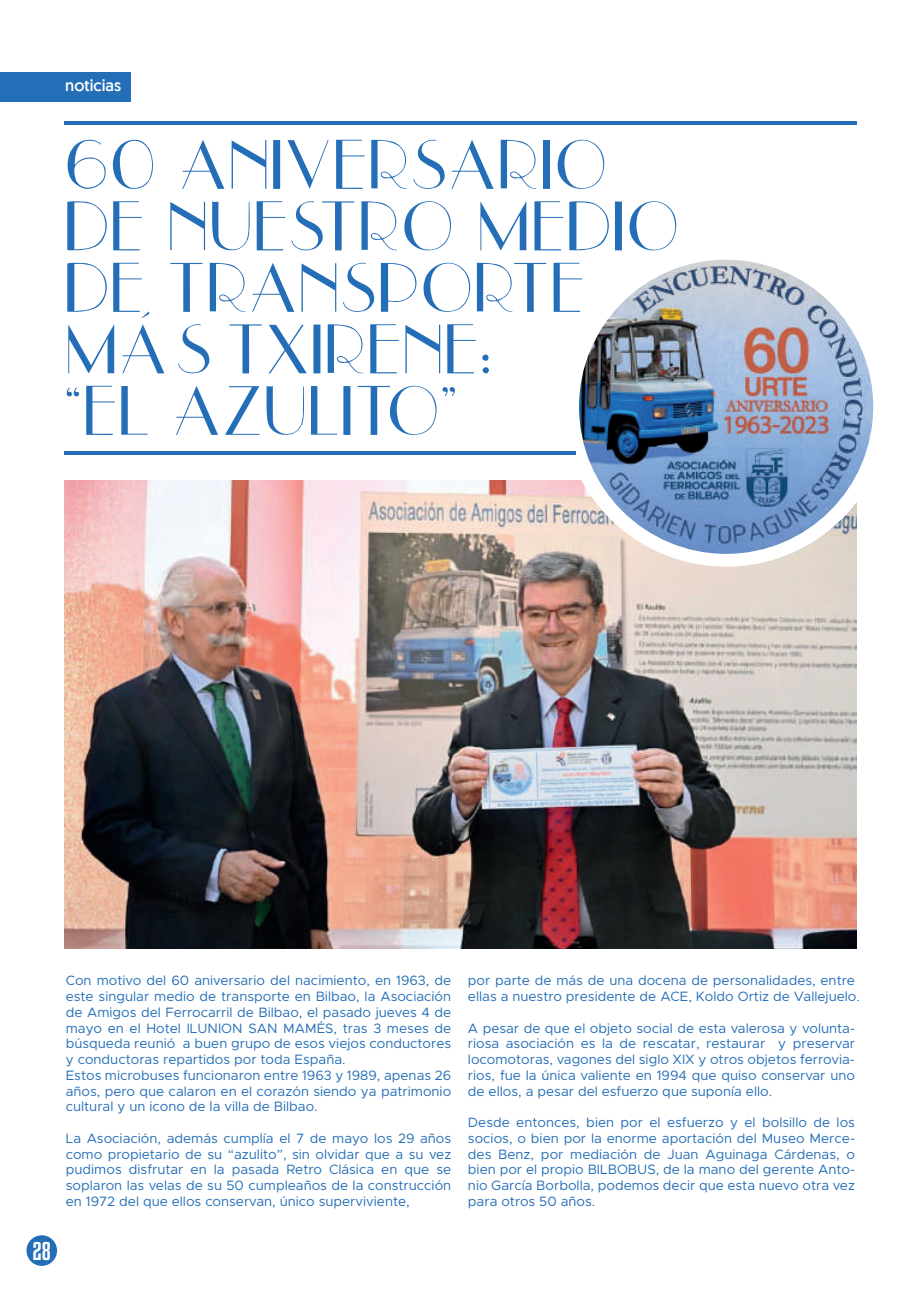
<style>
.page{position:relative;width:919px;height:1289px;background:#fff}
.page>*{position:absolute;margin:0;border:0;box-sizing:border-box;transform-origin:0 0}
.t1{font:70.5px/61.5px "Upper East Side";letter-spacing:.05em;color:#246eb7}
.t2{font:22.5px "Kenyan Coffee Rg";color:#fff}
.t3{font:16.5px "Geomanist";color:#fff}
.t4{font:13.65px/15.8px "Metropolis";color:#246eb7;text-align:justify}
</style>
<div class="page">
<img style="left:64px;top:481px;width:792px;height:467px">
<div style="left:26px;top:1235px;width:31px;height:30px;background:#246eb7;border-radius:50%"></div>
<div style="left:1px;top:72px;width:130px;height:29px;background:#246eb7"></div>
<div style="left:561px;top:238px;width:329px;height:328px;background:#fff;border-radius:50%"></div>
<img style="left:579px;top:260px;width:294px;height:294px;border-radius:147px">
<hr style="left:64px;top:452px;width:512px;height:3px;background:#246eb7">
<hr style="left:64px;top:122px;width:792px;height:3px;background:#246eb7">
<p class="t3" style="left:65px;top:75px;width:57px">noticias</p>
<h1 class="t1" style="left:66px;top:133px;width:613px">60 ANIVERSARIO<br>DE NUESTRO MEDIO<br>DE TRANSPORTE<br>MÁS TXIRENE:<br>“EL AZULITO”</h1>
<h2 class="t2" style="left:33px;top:1235px;width:20px">28</h2>
<p class="t4" style="left:66px;top:972px;width:387px;text-align:left">Con motivo del 60 aniversario del nacimiento, en 1963, de este singular medio de transporte en Bilbao, la Asociación de Amigos del Ferrocarril de Bilbao, el pasado jueves 4 de mayo en el Hotel ILUNION SAN MAMÉS, tras 3 meses de búsqueda reunió a buen grupo de esos viejos conductores y conductoras repartidos por toda España.<br>Estos microbuses funcionaron entre 1963 y 1989, apenas 26 años, pero que calaron en el corazón siendo ya patrimonio cultural y un icono de la villa de Bilbao.</p>
<p class="t4" style="left:66px;top:1130px;width:387px">La Asociación, además cumplía el 7 de mayo los 29 años como propietario de su “azulito”, sin olvidar que a su vez pudimos disfrutar en la pasada Retro Clásica en que se soplaron las velas de su 50 cumpleaños de la construcción en 1972 del que ellos conservan, único superviviente,</p>
<p class="t4" style="left:468px;top:972px;width:393px">por parte de más de una docena de personalidades, entre ellas a nuestro presidente de ACE, Koldo Ortiz de Vallejuelo.</p>
<p class="t4" style="left:468px;top:1020px;width:388px">A pesar de que el objeto social de esta valerosa y volunta&shy;riosa asociación es la de rescatar, restaurar y preservar locomotoras, vagones del siglo XIX y otros objetos ferrovia&shy;rios, fue la única valiente en 1994 que quiso conservar uno de ellos, a pesar del esfuerzo que suponía ello.</p>
<p class="t4" style="left:468px;top:1114px;width:388px">Desde entonces, bien por el esfuerzo y el bolsillo de los socios, o bien por la enorme aportación del Museo Merce&shy;des Benz, por mediación de Juan Aguinaga Cárdenas, o bien por el propio BILBOBUS, de la mano del gerente Anto&shy;nio García Borbolla, podemos decir que esta nuevo otra vez para otros 50 años.</p>
</div>
